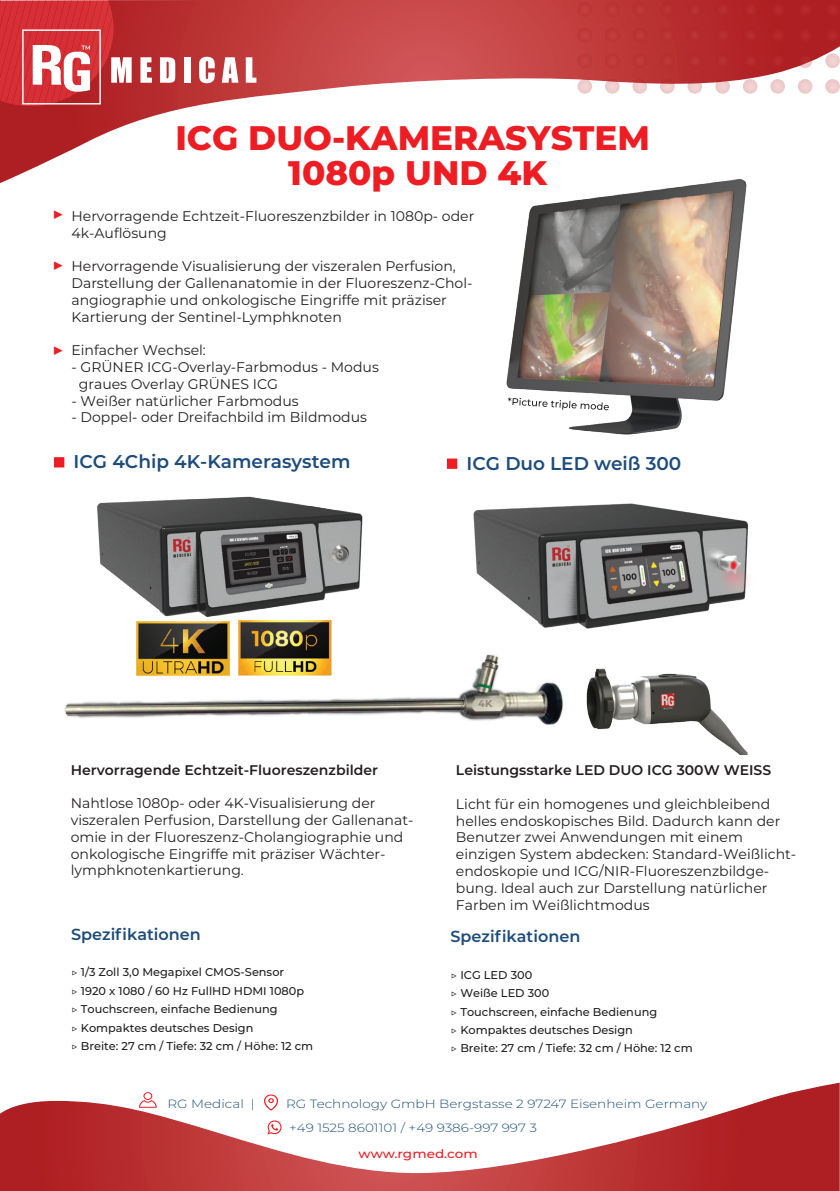
<style>
.page{position:relative;width:840px;height:1191px;background:#fff}
.page>*{position:absolute;margin:0;border:0;box-sizing:border-box;transform-origin:0 0}
.t1{font:800 34px/35px "Montserrat";color:#ee1d23;text-align:center}
.t2{font:700 20px "Montserrat";color:#ee1d23}
.t3{font:600 18.4px "Montserrat";color:#1d4c7c}
.t4{font:600 16px "Montserrat";color:#1d4c7c}
.t5{font:14px/16.8px "Montserrat";color:#231f20}
.t6{font:600 14px "Montserrat";color:#231f20}
.t7{font:300 12px "Montserrat";color:#1d4e7d;scale:1.14 1}
.t8{font:500 12px "Montserrat";letter-spacing:-.005em;color:#ee1d23;scale:1.14 1}
.t9{font:500 11.4px/18.4px "Montserrat";color:#211e1e}
.t10{font:700 9.8px "Montserrat";color:#908b7d}
</style>
<div class="page">
<img style="left:506px;top:183px;width:241px;height:252px">
<img style="left:586px;top:668px;width:162px;height:86px">
<div style="left:446px;top:458px;width:11px;height:11px;background:#ee1d23"></div>
<div style="left:54px;top:457px;width:10px;height:10px;background:#ee1d23"></div>
<img style="left:97px;top:496px;width:266px;height:121px">
<svg style="left:507px;top:397px;width:101px;height:13px"></svg>
<img style="left:136px;top:621px;width:78px;height:24px">
<img style="left:64px;top:645px;width:499px;height:80px">
<img style="left:473px;top:503px;width:276px;height:126px">
<img style="left:214px;top:577px;width:141px;height:141px">
<svg style="left:0;top:1082px;width:839px;height:109px"></svg>
<svg style="left:0;top:0;width:839px;height:183px"></svg>
<svg style="left:824px;top:79px;width:15px;height:15px"></svg>
<div style="left:797px;top:79px;width:15px;height:15px;background:#eecccd;border-radius:7px"></div>
<svg style="left:769px;top:79px;width:15px;height:15px"></svg>
<div style="left:742px;top:79px;width:15px;height:15px;background:#eecccd;border-radius:7px"></div>
<svg style="left:715px;top:79px;width:14px;height:15px"></svg>
<svg style="left:824px;top:53px;width:15px;height:15px"></svg>
<svg style="left:797px;top:53px;width:15px;height:15px"></svg>
<div style="left:769px;top:53px;width:15px;height:15px;background:#b12326;border-radius:7px"></div>
<div style="left:742px;top:53px;width:15px;height:15px;background:#b22629;border-radius:7px"></div>
<div style="left:715px;top:53px;width:14px;height:15px;background:#b52a2c;border-radius:7px"></div>
<div style="left:824px;top:28px;width:15px;height:14px;background:#b12326;border-radius:7px"></div>
<div style="left:797px;top:28px;width:15px;height:14px;background:#b02326;border-radius:7px"></div>
<div style="left:769px;top:28px;width:15px;height:14px;background:#b12426;border-radius:7px"></div>
<div style="left:742px;top:28px;width:15px;height:14px;background:#b32628;border-radius:7px"></div>
<div style="left:715px;top:28px;width:14px;height:14px;background:#b52a2c;border-radius:7px"></div>
<div style="left:824px;top:2px;width:15px;height:15px;background:#b02326;border-radius:7px"></div>
<div style="left:797px;top:2px;width:15px;height:15px;background:#b02326;border-radius:7px"></div>
<div style="left:769px;top:2px;width:15px;height:15px;background:#b02326;border-radius:7px"></div>
<div style="left:742px;top:2px;width:15px;height:15px;background:#b22528;border-radius:7px"></div>
<div style="left:715px;top:2px;width:14px;height:15px;background:#b4282a;border-radius:7px"></div>
<svg style="left:687px;top:79px;width:14px;height:15px"></svg>
<svg style="left:659px;top:79px;width:15px;height:15px"></svg>
<svg style="left:632px;top:79px;width:14px;height:15px"></svg>
<svg style="left:604px;top:79px;width:15px;height:15px"></svg>
<div style="left:577px;top:79px;width:15px;height:15px;background:#ecc;border-radius:7px"></div>
<div style="left:687px;top:53px;width:14px;height:15px;background:#b72d2e;border-radius:7px"></div>
<div style="left:659px;top:53px;width:15px;height:15px;background:#b93231;border-radius:7px"></div>
<div style="left:632px;top:53px;width:14px;height:15px;background:#bc3435;border-radius:7px"></div>
<div style="left:604px;top:53px;width:15px;height:15px;background:#be3838;border-radius:7px"></div>
<div style="left:577px;top:53px;width:15px;height:15px;background:#c03c3c;border-radius:7px"></div>
<div style="left:687px;top:28px;width:14px;height:14px;background:#b62d2e;border-radius:7px"></div>
<div style="left:659px;top:28px;width:15px;height:14px;background:#b93130;border-radius:7px"></div>
<div style="left:632px;top:28px;width:14px;height:14px;background:#bc3434;border-radius:7px"></div>
<div style="left:604px;top:28px;width:15px;height:14px;background:#bd3737;border-radius:7px"></div>
<div style="left:577px;top:28px;width:15px;height:14px;background:#bf3b3b;border-radius:7px"></div>
<div style="left:687px;top:2px;width:14px;height:15px;background:#b62c2d;border-radius:7px"></div>
<div style="left:659px;top:2px;width:15px;height:15px;background:#b82e30;border-radius:7px"></div>
<div style="left:632px;top:2px;width:14px;height:15px;background:#b33;border-radius:7px"></div>
<div style="left:604px;top:2px;width:15px;height:15px;background:#bd3636;border-radius:7px"></div>
<div style="left:577px;top:2px;width:15px;height:15px;background:#be3939;border-radius:7px"></div>
<svg style="left:140px;top:57px;width:12px;height:26px"></svg>
<svg style="left:160px;top:57px;width:15px;height:26px"></svg>
<div style="left:184px;top:57px;width:6px;height:26px;background:#fff"></div>
<svg style="left:199px;top:57px;width:16px;height:26px"></svg>
<svg style="left:222px;top:57px;width:16px;height:26px"></svg>
<svg style="left:246px;top:57px;width:10px;height:26px"></svg>
<svg style="left:0;top:0;width:132px;height:117px"></svg>
<div style="left:22px;top:29px;width:79px;height:75px;border:1px solid #fff"></div>
<h2 class="t2" style="left:52px;top:199px;width:14px">▶</h2>
<h2 class="t2" style="left:52px;top:250px;width:14px">▶</h2>
<h2 class="t2" style="left:52px;top:335px;width:14px">▶</h2>
<h1 class="t1" style="left:175px;top:118px;width:476px">ICG DUO-KAMERASYSTEM<br>1080p UND 4K</h1>
<p class="t5" style="left:71px;top:207px;width:404px">Hervorragende Echtzeit-Fluoreszenzbilder in 1080p- oder<br>4k-Auflösung</p>
<p class="t5" style="left:71px;top:257px;width:402px">Hervorragende Visualisierung der viszeralen Perfusion, Darstellung der Gallenanatomie in der Fluoreszenz-Chol&shy;angiographie und onkologische Eingriffe mit präziser Kartierung der Sentinel-Lymphknoten</p>
<p class="t5" style="left:71px;top:341px;width:136px">Einfacher Wechsel:</p>
<p class="t5" style="left:79px;top:358px;width:301px;text-indent:-7px">- GRÜNER ICG-Overlay-Farbmodus - Modus graues Overlay GRÜNES ICG</p>
<p class="t5" style="left:71px;top:392px;width:228px">- Weißer natürlicher Farbmodus</p>
<p class="t5" style="left:71px;top:408px;width:297px">- Doppel- oder Dreifachbild im Bildmodus</p>
<h3 class="t3" style="left:74px;top:448px;width:278px">ICG 4Chip 4K-Kamerasystem</h3>
<h3 class="t3" style="left:466px;top:450px;width:216px">ICG Duo LED weiß 300</h3>
<p class="t6" style="left:71px;top:759px;width:309px">Hervorragende Echtzeit-Fluoreszenzbilder</p>
<p class="t5" style="left:71px;top:794px;width:344px">Nahtlose 1080p- oder 4K-Visualisierung der viszeralen Perfusion, Darstellung der Gallenanat&shy;omie in der Fluoreszenz-Cholangiographie und onkologische Eingriffe mit präziser Wächter&shy;lymphknotenkartierung.</p>
<p class="t4" style="left:71px;top:922px;width:131px">Spezifikationen</p>
<p class="t9" style="left:71px;top:962px;width:243px">▷ 1/3 Zoll 3,0 Megapixel CMOS-Sensor<br>▷ 1920 x 1080 / 60 Hz FullHD HDMI 1080p ▷ Touchscreen, einfache Bedienung<br>▷ Kompaktes deutsches Design<br>▷ Breite: 27 cm / Tiefe: 32 cm / Höhe: 12 cm</p>
<p class="t10" style="left:478px;top:696px;width:16px">4K</p>
<p class="t6" style="left:455px;top:760px;width:316px">Leistungsstarke LED DUO ICG 300W WEISS</p>
<p class="t5" style="left:455px;top:795px;width:341px">Licht für ein homogenes und gleichbleibend helles endoskopisches Bild. Dadurch kann der Benutzer zwei Anwendungen mit einem einzigen System abdecken: Standard-Weißlicht&shy;endoskopie und ICG/NIR-Fluoreszenzbildge&shy;bung. Ideal auch zur Darstellung natürlicher Farben im Weißlichtmodus</p>
<p class="t4" style="left:450px;top:925px;width:131px">Spezifikationen</p>
<p class="t9" style="left:450px;top:965px;width:243px">▷ ICG LED 300<br>▷ Weiße LED 300<br>▷ Touchscreen, einfache Bedienung<br>▷ Kompaktes deutsches Design<br>▷ Breite: 27 cm / Tiefe: 32 cm / Höhe: 12 cm</p>
<p class="t7" style="left:167px;top:1095px;width:78px">RG Medical |</p>
<p class="t7" style="left:286px;top:1095px;width:371px">RG Technology GmbH Bergstasse 2 97247 Eisenheim Germany</p>
<p class="t8" style="left:358px;top:1144px;width:106px">www.rgmed.com</p>
<p class="t7" style="left:289px;top:1119px;width:219px">+49 1525 8601101 / +49 9386-997 997 3</p>
</div>
